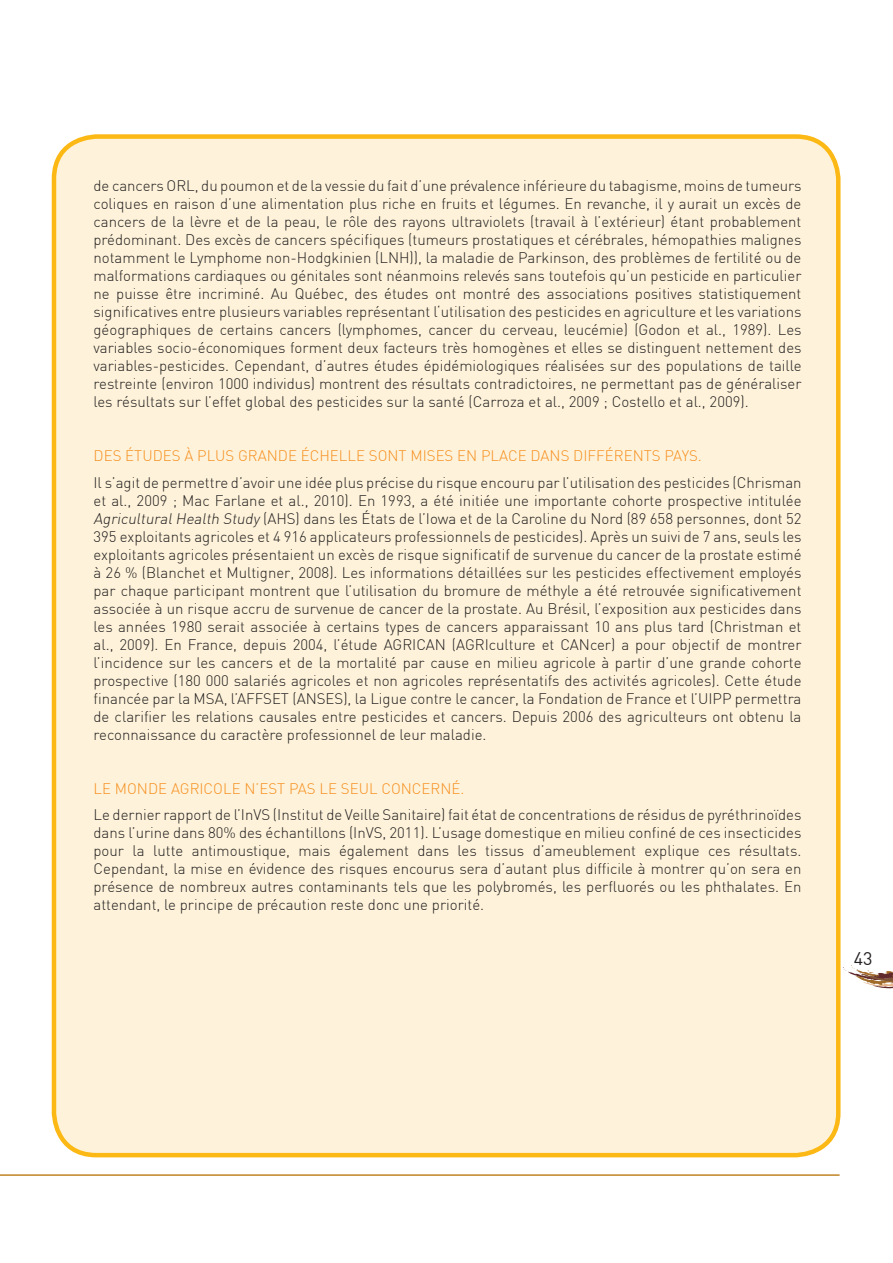
<style>
.page{position:relative;width:893px;height:1263px;background:#fff}
.page>*{position:absolute;margin:0;border:0;box-sizing:border-box;transform-origin:0 0}
.t1{font:18px "DIN";color:#231f20}
.t2{font:300 15px/18px "DIN";color:#231f20;text-align:justify}
.t3{font:300 15px "DIN";color:#f68e1e}
.s1{font-style:italic}
</style>
<div class="page">
<svg style="left:843px;top:965px;width:50px;height:23px"></svg>
<hr style="left:0;top:1174px;width:839px;height:2px;background:#c48b30">
<div style="left:54px;top:137px;width:784px;height:1018px;background:#fef3da;border-radius:43px"></div>
<div style="left:52px;top:134px;width:788px;height:1023px;border:4px solid #fcb814;border-radius:43px"></div>
<p class="t2" style="left:94px;top:177px;width:710px">de cancers ORL, du poumon et de la vessie du fait d’une prévalence inférieure du tabagisme, moins de tumeurs coliques en raison d’une alimentation plus riche en fruits et légumes. En revanche, il y aurait un excès de cancers de la lèvre et de la peau, le rôle des rayons ultraviolets (travail à l’extérieur) étant probablement prédominant. Des excès de cancers spécifiques (tumeurs prostatiques et cérébrales, hémopathies malignes notamment le Lymphome non-Hodgkinien (LNH)), la maladie de Parkinson, des problèmes de fertilité ou de malformations cardiaques ou génitales sont néanmoins relevés sans toutefois qu’un pesticide en particulier ne puisse être incriminé. Au Québec, des études ont montré des associations positives statistiquement significatives entre plusieurs variables représentant l‘utilisation des pesticides en agriculture et les variations géographiques de certains cancers (lymphomes, cancer du cerveau, leucémie) (Godon et al., 1989). Les variables socio-économiques forment deux facteurs très homogènes et elles se distinguent nettement des variables-pesticides. Cependant, d’autres études épidémiologiques réalisées sur des populations de taille restreinte (environ 1000 individus) montrent des résultats contradictoires, ne permettant pas de généraliser les résultats sur l’effet global des pesticides sur la santé (Carroza et al., 2009 ; Costello et al., 2009).</p>
<p class="t3" style="left:94px;top:447px;width:51px">Des études</p>
<p class="t3" style="left:184px;top:447px;width:18px">à plus</p>
<p class="t3" style="left:238px;top:447px;width:11px">grande</p>
<p class="t3" style="left:301px;top:447px;width:19px">échelle</p>
<p class="t3" style="left:369px;top:447px;width:11px">sont</p>
<p class="t3" style="left:410px;top:447px;width:10px">mises</p>
<p class="t3" style="left:457px;top:447px;width:30px">en place</p>
<p class="t3" style="left:530px;top:447px;width:3px">dans</p>
<p class="t3" style="left:573px;top:447px;width:9px">diff</p>
<p class="t3" style="left:605px;top:447px;width:19px">érents</p>
<p class="t3" style="left:664px;top:447px;width:39px">pa ys.</p>
<p class="t2" style="left:94px;top:473px;width:710px">Il s’agit de permettre d’avoir une idée plus précise du risque encouru par l’utilisation des pesticides (Chrisman et al., 2009 ; Mac Farlane et al., 2010). En 1993, a été initiée une importante cohorte prospective intitulée <span class="s1">AgriculturalHealth Study</span> (AHS) dans les États de l’Iowa et de la Caroline du Nord (89 658 personnes, dont 52<br>395 exploitants agricoles et 4 916 applicateurs professionnels de pesticides). Après un suivi de 7 ans, seuls les exploitants agricoles présentaient un excès de risque significatif de survenue du cancer de la prostate estimé à 26 % (Blanchet et Multigner, 2008). Les informations détaillées sur les pesticides effectivement employés par chaque participant montrent que l’utilisation du bromure de méthyle a été retrouvée significativement associée à un risque accru de survenue de cancer de la prostate. Au Brésil, l’exposition aux pesticides dans les années 1980 serait associée à certains types de cancers apparaissant 10 ans plus tard (Christman et al., 2009). En France, depuis 2004, l’étude AGRICAN (AGRIculture et CANcer) a pour objectif de montrer l’incidence sur les cancers et de la mortalité par cause en milieu agricole à partir d’une grande cohorte prospective (180 000 salariés agricoles et non agricoles représentatifs des activités agricoles). Cette étude financée par la MSA, l’AFFSET (ANSES), la Ligue contre le cancer, la Fondation de France et l’UIPP permettra de clarifier les relations causales entre pesticides et cancers. Depuis 2006 des agriculteurs ont obtenu la reconnaissance du caractère professionnel de leur maladie.</p>
<p class="t3" style="left:94px;top:779px;width:33px">Le monde</p>
<p class="t3" style="left:171px;top:779px;width:3px">agricole</p>
<p class="t3" style="left:244px;top:779px;width:24px">n’est</p>
<p class="t3" style="left:289px;top:779px;width:4px">pas</p>
<p class="t3" style="left:319px;top:779px;width:32px">le seul</p>
<p class="t3" style="left:381px;top:779px;width:11px">concern</p>
<p class="t3" style="left:451px;top:779px;width:14px">é.</p>
<p class="t2" style="left:94px;top:806px;width:709px">Le dernier rapport de l’InVS (Institut de Veille Sanitaire) fait état de concentrations de résidus de pyréthrinoïdes dans l’urine dans 80% des échantillons (InVS, 2011). L’usage domestique en milieu confiné de ces insecticides pour la lutte antimoustique, mais également dans les tissus d’ameublement explique ces résultats.<br>Cependant, la mise en évidence des risques encourus sera d’autant plus difficile à montrer qu’on sera en présence de nombreux autres contaminants tels que les polybromés, les perfluorés ou les phthalates. En attendant, le principe de précaution reste donc une priorité.</p>
<p class="t1" style="left:854px;top:947px;width:20px">43</p>
</div>
